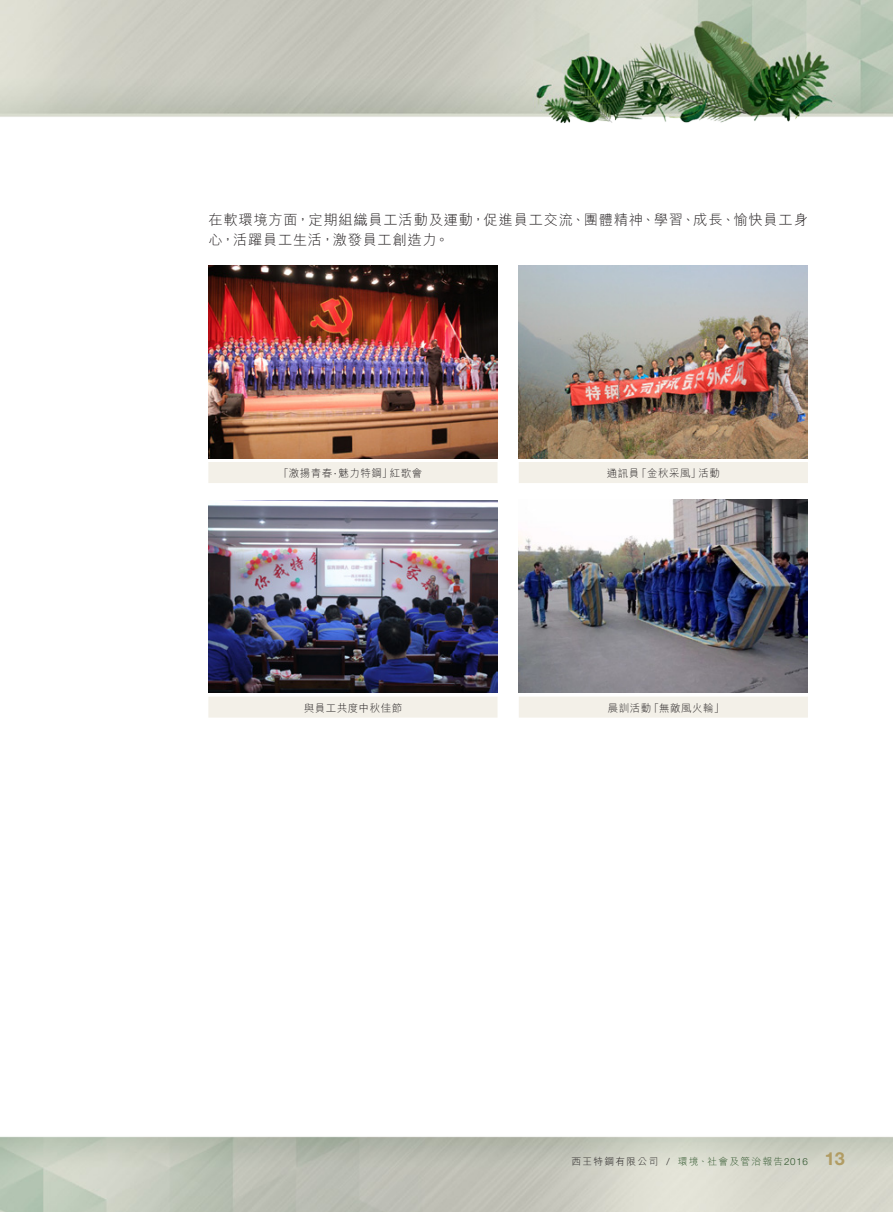
<style>
.page{position:relative;width:893px;height:1212px;background:#fff}
.page>*{position:absolute;margin:0;border:0;box-sizing:border-box;transform-origin:0 0}
.Body_Text{font:300 14.25px/19.5px "M Hei HK";letter-spacing:.055em;color:#231f20}
.Notes{font:300 10.5px "M Hei HK";letter-spacing:.05em;color:#231f20}
.t1{font:300 9.75px "M Hei HK";letter-spacing:.13em;color:#2f552b}
.s1{font-family:"Helvetica Neue LT Std"}
.s2{color:#231f20}
.s3{font-family:"Helvetica Neue LT Std";color:#231f20}
.s4{font-family:"Helvetica Neue LT Std";font-weight:700;font-size:18px;color:#b19c63}
</style>
<div class="page">
<img style="left:0;top:0;width:893px;height:1212px">
<div style="left:208px;top:462px;width:289px;height:21px;background:#f3f0e8"></div>
<div style="left:519px;top:462px;width:289px;height:21px;background:#f3f0e8"></div>
<img style="left:208px;top:265px;width:289px;height:193px">
<img style="left:519px;top:265px;width:289px;height:193px">
<div style="left:208px;top:697px;width:289px;height:21px;background:#f3f0e8"></div>
<div style="left:519px;top:697px;width:289px;height:21px;background:#f3f0e8"></div>
<img style="left:208px;top:500px;width:289px;height:193px">
<img style="left:519px;top:500px;width:289px;height:193px">
<p class="Body_Text" style="left:208px;top:210px;width:601px">在軟環境方面，定期組織員工活動及運動，促進員工交流、團體精神、學習、成長、愉快員工身心，活躍員工生活，激發員工創造力。</p>
<p class="Notes" style="left:278px;top:468px;width:145px">「激揚青春<span class="s1">·</span>魅力特鋼」紅歌會</p>
<p class="Notes" style="left:607px;top:468px;width:115px">通訊員「金秋采風」活動</p>
<p class="Notes" style="left:304px;top:702px;width:100px">與員工共度中秋佳節</p>
<p class="Notes" style="left:608px;top:702px;width:118px">晨訓活動「無敵風火輪」</p>
<p class="t1" style="left:571px;top:1157px;width:275px"><span class="s2">西王特鋼有限公司</span> <span class="s3">/</span> 環境、社會及管治報告<span class="s1">2016</span> <span class="s4">13</span></p>
</div>
